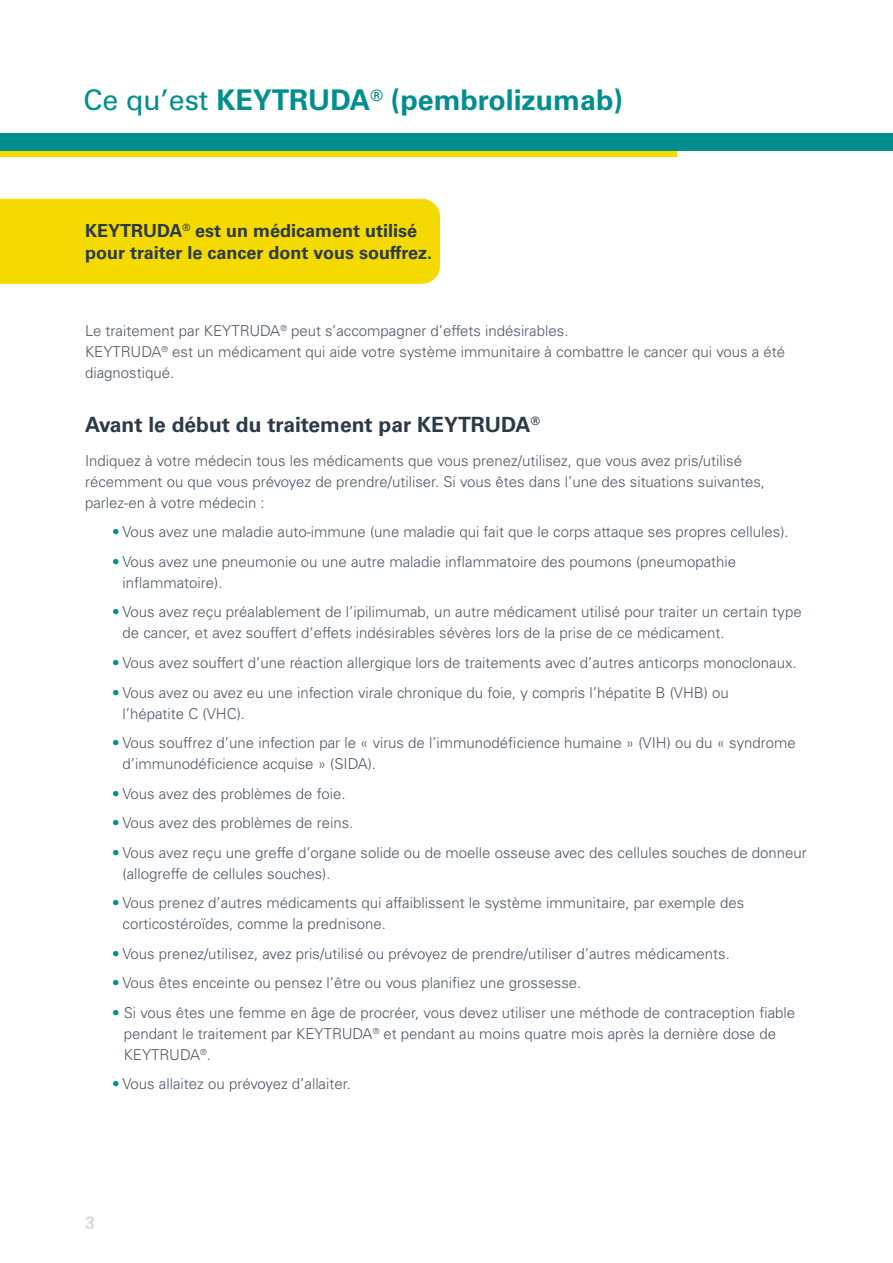
<style>
.page{position:relative;width:893px;height:1263px;background:#fff}
.page>*{position:absolute;margin:0;border:0;box-sizing:border-box;transform-origin:0 0}
.t1{font:700 28.5px "Univers LT Std";color:#008e8e}
.t2{font:700 21px "Univers LT Std";color:#2c3946}
.t3{font:700 18px/22.5px "Univers LT Std";color:#2c3946}
.t4{font:700 18px "Univers LT Std";color:#dadce0}
.t5{font:300 15px/21px "Univers LT Std";color:#4e5865}
.s1{font-weight:400}
.s2{color:#008e8e}
</style>
<div class="page">
<div style="left:0;top:199px;width:440px;height:85px;background:#f4da00"></div>
<div style="left:0;top:133px;width:893px;height:18px;background:#008e8e"></div>
<div style="left:0;top:151px;width:677px;height:6px;background:#f4da00"></div>
<h1 class="t1" style="left:83px;top:84px;width:541px"><span class="s1">Ce qu’est</span> KEYTRUDA<sup>®</sup> (pembrolizumab)</h1>
<p class="t3" style="left:85px;top:219px;width:349px">KEYTRUDA<sup>®</sup> est un médicament utilisé pour traiter le cancer dont vous souffrez.</p>
<p class="t5" style="left:85px;top:320px;width:702px">Le traitement par KEYTRUDA<sup>®</sup> peut s’accompagner d’effets indésirables.<br>KEYTRUDA<sup>®</sup> est un médicament qui aide votre système immunitaire à combattre le cancer qui vous a été diagnostiqué.</p>
<h2 class="t2" style="left:85px;top:412px;width:456px">Avant le début du traitement par KEYTRUDA<sup>®</sup></h2>
<p class="t5" style="left:85px;top:450px;width:681px">Indiquez à votre médecin tous les médicaments que vous prenez/utilisez, que vous avez pris/utilisé récemment ou que vous prévoyez de prendre/utiliser. Si vous êtes dans l’une des situations suivantes, parlez-en à votre médecin :</p>
<p class="t5" style="left:112px;top:522px;width:678px"><span class="s2">•</span> Vous avez une maladie auto-immune (une maladie qui fait que le corps attaque ses propres cellules).</p>
<p class="t5" style="left:123px;top:551px;width:615px;text-indent:-11px"><span class="s2">•</span> Vous avez une pneumonie ou une autre maladie inflammatoire des poumons (pneumopathie inflammatoire).</p>
<p class="t5" style="left:123px;top:602px;width:681px;text-indent:-11px"><span class="s2">•</span> Vous avez reçu préalablement de l’ipilimumab, un autre médicament utilisé pour traiter un certain type de cancer, et avez souffert d’effets indésirables sévères lors de la prise de ce médicament.</p>
<p class="t5" style="left:112px;top:652px;width:686px"><span class="s2">•</span> Vous avez souffert d’une réaction allergique lors de traitements avec d’autres anticorps monoclonaux.</p>
<p class="t5" style="left:123px;top:682px;width:608px;text-indent:-11px"><span class="s2">•</span> Vous avez ou avez eu une infection virale chronique du foie, y compris l’hépatite B (VHB) ou l’hépatite C (VHC).</p>
<p class="t5" style="left:123px;top:732px;width:675px;text-indent:-11px"><span class="s2">•</span> Vous souffrez d’une infection par le « virus de l’immunodéficience humaine » (VIH) ou du « syndrome d’immunodéficience acquise » (SIDA).</p>
<p class="t5" style="left:112px;top:783px;width:235px"><span class="s2">•</span> Vous avez des problèmes de foie.</p>
<p class="t5" style="left:112px;top:812px;width:243px"><span class="s2">•</span> Vous avez des problèmes de reins.</p>
<p class="t5" style="left:123px;top:842px;width:686px;text-indent:-11px"><span class="s2">•</span> Vous avez reçu une greffe d’organe solide ou de moelle osseuse avec des cellules souches de donneur (allogreffe de cellules souches).</p>
<p class="t5" style="left:123px;top:892px;width:623px;text-indent:-11px"><span class="s2">•</span> Vous prenez d’autres médicaments qui affaiblissent le système immunitaire, par exemple des corticostéroïdes, comme la prednisone.</p>
<p class="t5" style="left:112px;top:943px;width:619px"><span class="s2">•</span> Vous prenez/utilisez, avez pris/utilisé ou prévoyez de prendre/utiliser d’autres médicaments.</p>
<p class="t5" style="left:112px;top:972px;width:471px"><span class="s2">•</span> Vous êtes enceinte ou pensez l’être ou vous planifiez une grossesse.</p>
<p class="t5" style="left:124px;top:1002px;width:673px;text-indent:-12px"><span class="s2">•</span> Si vous êtes une femme en âge de procréer, vous devez utiliser une méthode de contraception fiable pendant le traitement par KEYTRUDA<sup>®</sup> et pendant au moins quatre mois après la dernière dose de<br>KEYTRUDA<sup>®</sup>.</p>
<p class="t5" style="left:112px;top:1073px;width:240px"><span class="s2">•</span> Vous allaitez ou prévoyez d’allaiter.</p>
<p class="t4" style="left:85px;top:1212px;width:12px">3</p>
</div>
